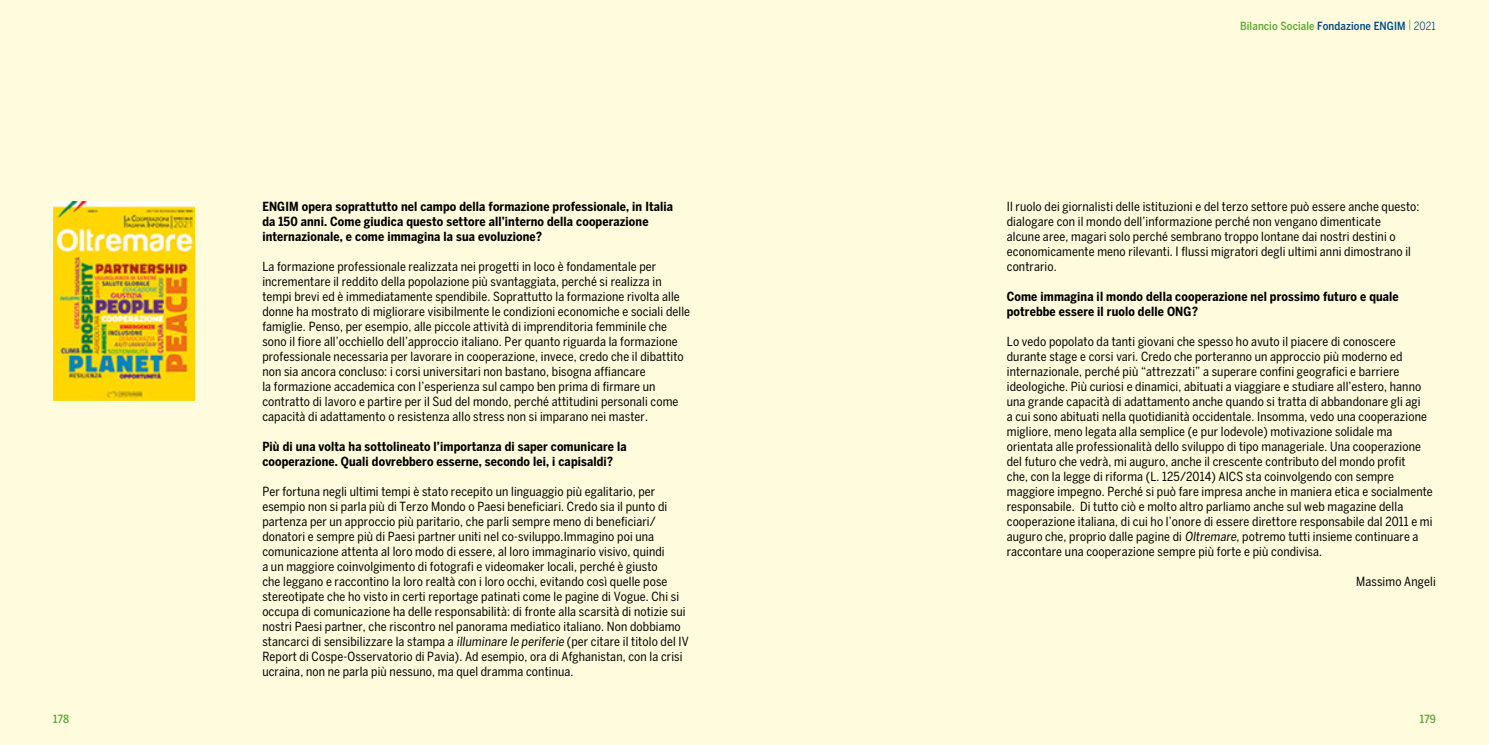
<style>
.page{position:relative;width:1489px;height:745px;background:#fff}
.page>*{position:absolute;margin:0;border:0;box-sizing:border-box;transform-origin:0 0}
.t1{font:condensed 12.5px/15px "Benton Sans";letter-spacing:.01em;color:#000}
.t2{font:700 condensed 12.5px/15px "Benton Sans";letter-spacing:.01em;color:#000}
.t3{font:500 condensed 11.25px "Benton Sans";letter-spacing:.01em;color:#5eaa41}
.s1{color:#024995}
.s2{font-weight:400}
.s3{font-weight:400;color:#024995}
</style>
<div class="page">
<div style="left:0;top:0;width:1488px;height:744px;background:#fffbdc"></div>
<img style="left:53px;top:201px;width:142px;height:200px">
<p class="t3" style="left:53px;top:711px;width:18px">178</p>
<p class="t2" style="left:262px;top:198px;width:412px">ENGIM opera soprattutto nel campo della formazione professionale, in Italia da 150 anni. Come giudica questo settore all’interno della cooperazione internazionale, e come immagina la sua evoluzione?</p>
<p class="t1" style="left:262px;top:258px;width:429px">La formazione professionale realizzata nei progetti in loco è fondamentale per incrementare il reddito della popolazione più svantaggiata, perché si realizza in tempi brevi ed è immediatamente spendibile. Soprattutto la formazione rivolta alle donne ha mostrato di migliorare visibilmente le condizioni economiche e sociali delle famiglie. Penso, per esempio, alle piccole attività di imprenditoria femminile che sono il fiore all’occhiello dell’approccio italiano. Per quanto riguarda la formazione professionale necessaria per lavorare in cooperazione, invece, credo che il dibattito non sia ancora concluso: i corsi universitari non bastano, bisogna affiancare<br>la formazione accademica con l’esperienza sul campo ben prima di firmare un contratto di lavoro e partire per il Sud del mondo, perché attitudini personali come capacità di adattamento o resistenza allo stress non si imparano nei master.</p>
<p class="t2" style="left:262px;top:438px;width:366px">Più di una volta ha sottolineato l’importanza di saper comunicare la cooperazione. Quali dovrebbero esserne, secondo lei, i capisaldi?</p>
<p class="t1" style="left:262px;top:483px;width:428px">Per fortuna negli ultimi tempi è stato recepito un linguaggio più egalitario, per esempio non si parla più di Terzo Mondo o Paesi beneficiari. Credo sia il punto di partenza per un approccio più paritario, che parli sempre meno di beneficiari/ donatori e sempre più di Paesi partner uniti nel co-sviluppo.Immagino poi una comunicazione attenta al loro modo di essere, al loro immaginario visivo, quindi<br>a un maggiore coinvolgimento di fotografi e videomaker locali, perché è giusto<br>che leggano e raccontino la loro realtà con i loro occhi, evitando così quelle pose stereotipate che ho visto in certi reportage patinati come le pagine di Vogue. Chi si occupa di comunicazione ha delle responsabilità: di fronte alla scarsità di notizie sui nostri Paesi partner, che riscontro nel panorama mediatico italiano. Non dobbiamo stancarci di sensibilizzare la stampa a illuminare le periferie (per citare il titolo del IV Report di Cospe-Osservatorio di Pavia). Ad esempio, ora di Afghanistan, con la crisi ucraina, non ne parla più nessuno, ma quel dramma continua.</p>
<p class="t3" style="left:1239px;top:19px;width:197px">Bilancio Sociale <span class="s1">Fondazione ENGIM</span> <span class="s2">|</span> <span class="s3">2021</span></p>
<p class="t1" style="left:1006px;top:198px;width:414px">Il ruolo dei giornalisti delle istituzioni e del terzo settore può essere anche questo: dialogare con il mondo dell’informazione perché non vengano dimenticate<br>alcune aree, magari solo perché sembrano troppo lontane dai nostri destini o economicamente meno rilevanti. I flussi migratori degli ultimi anni dimostrano il contrario.</p>
<p class="t2" style="left:1006px;top:288px;width:393px">Come immagina il mondo della cooperazione nel prossimo futuro e quale potrebbe essere il ruolo delle ONG?</p>
<p class="t1" style="left:1006px;top:333px;width:427px">Lo vedo popolato da tanti giovani che spesso ho avuto il piacere di conoscere durante stage e corsi vari. Credo che porteranno un approccio più moderno ed internazionale, perché più “attrezzati” a superare confini geografici e barriere ideologiche. Più curiosi e dinamici, abituati a viaggiare e studiare all’estero, hanno una grande capacità di adattamento anche quando si tratta di abbandonare gli agi<br>a cui sono abituati nella quotidianità occidentale. Insomma, vedo una cooperazione migliore, meno legata alla semplice (e pur lodevole) motivazione solidale ma orientata alle professionalità dello sviluppo di tipo manageriale. Una cooperazione del futuro che vedrà, mi auguro, anche il crescente contributo del mondo profit<br>che, con la legge di riforma (L. 125/2014) AICS sta coinvolgendo con sempre maggiore impegno. Perché si può fare impresa anche in maniera etica e socialmente responsabile. Di tutto ciò e molto altro parliamo anche sul web magazine della cooperazione italiana, di cui ho l’onore di essere direttore responsabile dal 2011 e mi auguro che, proprio dalle pagine di Oltremare, potremo tutti insieme continuare a raccontare una cooperazione sempre più forte e più condivisa.</p>
<p class="t1" style="left:1355px;top:573px;width:81px">Massimo Angeli</p>
<p class="t3" style="left:1419px;top:711px;width:18px">179</p>
</div>
